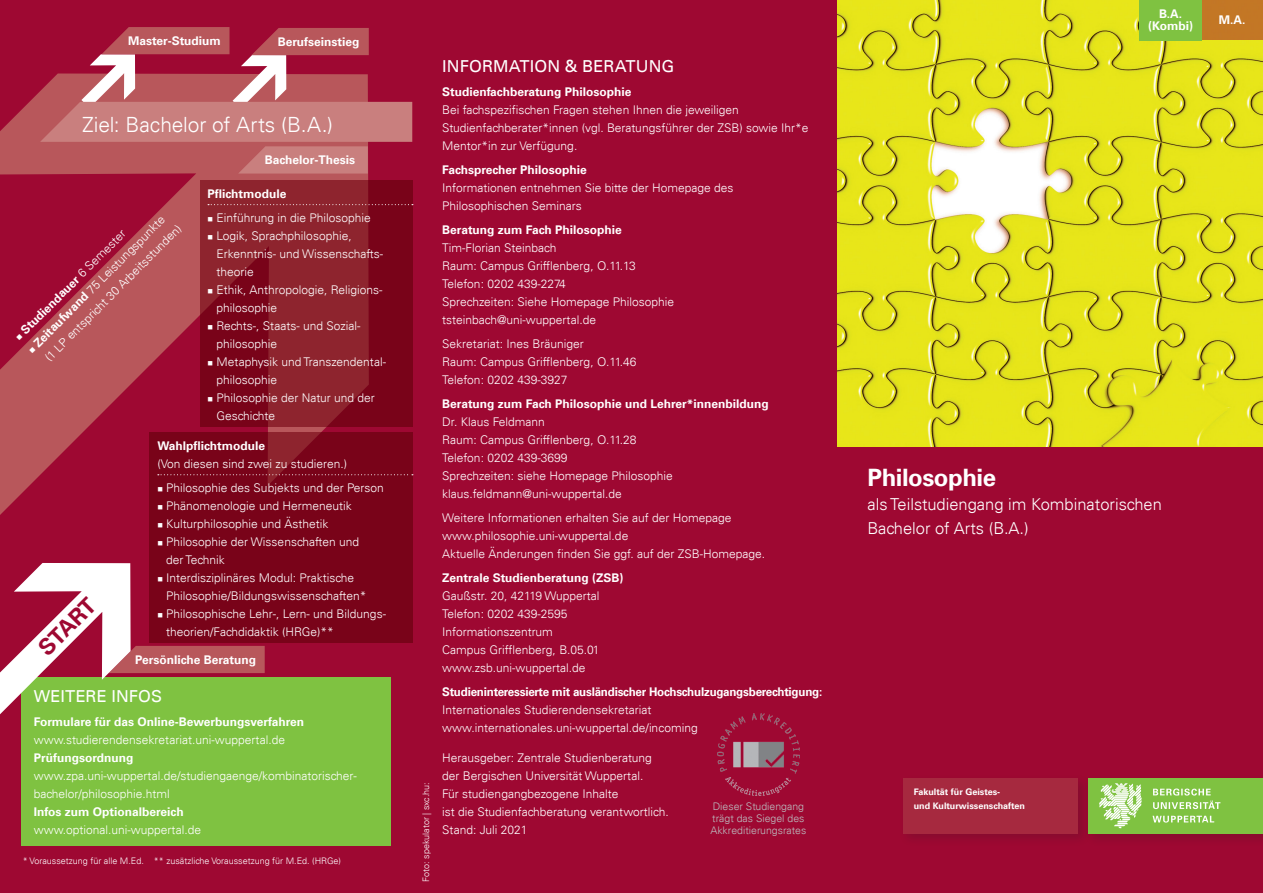
<style>
.page{position:relative;width:1263px;height:893px;background:#fff}
.page>*{position:absolute;margin:0;border:0;box-sizing:border-box;transform-origin:0 0}
.t1{font:700 24px "Univers LT";letter-spacing:-.02em;color:#fff}
.t2{font:700 22.5px "Univers LT";color:#9e0832}
.t3{font:300 21px "Univers LT";letter-spacing:-.005em;color:#fff}
.t4{font:300 16.5px/24px "Univers LT";color:#fff}
.Headline{font:16.5px "Univers LT";letter-spacing:.005em;color:#fff}
.t5{font:300 12px/18px "Univers LT";color:#fff}
.t6{font:700 12px "Univers LT";color:#fff}
.t7{font:700 12px "Univers LT";letter-spacing:-.02em;color:#fff}
.t8{font:300 10.5px/12px "Univers LT";color:#bcbdc0}
.t9{font:300 9px "Univers LT";color:#fff}
.t10{font:700 9px/13.5px "Univers LT";color:#fff}
.s1{font-weight:700}
.s2{font-weight:300}
</style>
<div class="page">
<div style="left:412px;top:0;width:426px;height:893px;background:#9e0832"></div>
<div style="left:838px;top:0;width:425px;height:893px;background:#9e0832"></div>
<img style="left:838px;top:0;width:425px;height:446px">
<div style="left:898px;top:773px;width:193px;height:74px;background:#231f20;opacity:.2"></div>
<div style="left:903px;top:778px;width:175px;height:55px;background:#a6293f"></div>
<div style="left:1084px;top:774px;width:179px;height:73px;background:#231f20;opacity:.2"></div>
<div style="left:1088px;top:778px;width:175px;height:55px;background:#7fc241"></div>
<svg style="left:1152px;top:816px;width:62px;height:7px"></svg>
<svg style="left:1153px;top:801px;width:67px;height:8px"></svg>
<svg style="left:1153px;top:788px;width:58px;height:7px"></svg>
<svg style="left:1099px;top:783px;width:43px;height:45px"></svg>
<div style="left:0;top:0;width:421px;height:893px;background:#9e0832"></div>
<svg style="left:0;top:91px;width:369px;height:424px"></svg>
<svg style="left:40px;top:27px;width:373px;height:147px"></svg>
<div style="left:21px;top:678px;width:370px;height:168px;background:#7fc241"></div>
<svg style="left:0;top:563px;width:265px;height:151px"></svg>
<div style="left:148px;top:433px;width:264px;height:210px;background:#790319"></div>
<svg style="left:158px;top:474px;width:255px;height:1px"></svg>
<svg style="left:200px;top:181px;width:212px;height:246px;background:#851625"></svg>
<svg style="left:208px;top:204px;width:205px;height:1px"></svg>
<div style="left:1201px;top:0;width:62px;height:40px;background:#c37725"></div>
<div style="left:1139px;top:0;width:63px;height:40px;background:#7fc241"></div>
<img style="left:718px;top:714px;width:81px;height:81px">
<p class="t6" style="left:128px;top:34px;width:94px">Master-Studium</p>
<p class="t6" style="left:278px;top:35px;width:83px">Berufseinstieg</p>
<p class="t3" style="left:82px;top:111px;width:252px">Ziel: Bachelor of Arts (B.A.)</p>
<p class="t5" style="left:23px;top:345px;width:196px;text-align:center;rotate:-45deg">■ <span class="s1">Zeitaufwand</span> 75 Leistungspunkte (1 LP entspricht 30 Arbeitsstunden)</p>
<p class="t6" style="left:12px;top:333px;width:153px;rotate:-45deg">■ Studiendauer <span class="s2">6 Semester</span></p>
<p class="t6" style="left:265px;top:153px;width:92px">Bachelor-Thesis</p>
<p class="t6" style="left:207px;top:186px;width:81px">Pflichtmodule</p>
<p class="t5" style="left:207px;top:208px;width:165px">■ Einführung in die Philosophie</p>
<p class="t5" style="left:216px;top:226px;width:168px;text-indent:-9px">■ Logik, Sprachphilosophie,<br>Erkenntnis- und Wissenschafts&shy;theorie</p>
<p class="t5" style="left:216px;top:280px;width:168px;text-indent:-9px">■ Ethik, Anthropologie, Religions&shy;philosophie</p>
<p class="t5" style="left:216px;top:316px;width:146px;text-indent:-9px">■ Rechts-, Staats- und Sozial&shy;philosophie</p>
<p class="t5" style="left:216px;top:352px;width:171px;text-indent:-9px">■ Metaphysik und Transzendental&shy;philosophie</p>
<p class="t5" style="left:216px;top:388px;width:160px;text-indent:-9px">■ Philosophie der Natur und der<br>Geschichte</p>
<p class="t2" style="left:33px;top:642px;width:72px;rotate:-45deg">START</p>
<p class="t5" style="left:157px;top:436px;width:191px"><span class="s1">Wahlpflichtmodule<br></span>(Von diesen sind zwei zu studieren.)</p>
<p class="t5" style="left:157px;top:478px;width:228px">■ Philosophie des Subjekts und der Person</p>
<p class="t5" style="left:157px;top:496px;width:196px">■ Phänomenologie und Hermeneutik</p>
<p class="t5" style="left:157px;top:514px;width:173px">■ Kulturphilosophie und Ästhetik</p>
<p class="t5" style="left:166px;top:532px;width:194px;text-indent:-9px">■ Philosophie der Wissenschaften und der Technik</p>
<p class="t5" style="left:166px;top:568px;width:202px;text-indent:-9px">■ Interdisziplinäres Modul: Praktische<br>Philosophie/Bildungswissenschaften*</p>
<p class="t5" style="left:166px;top:604px;width:221px;text-indent:-9px">■ Philosophische Lehr-, Lern- und Bildungs&shy;theorien/Fachdidaktik (HRGe)**</p>
<p class="t6" style="left:135px;top:653px;width:122px">Persönliche Beratung</p>
<p class="Headline" style="left:34px;top:686px;width:130px">WEITERE INFOS</p>
<p class="t6" style="left:34px;top:714px;width:272px">Formulare für das Online-Bewerbungsverfahren</p>
<p class="t5" style="left:34px;top:730px;width:253px">www.studierendensekretariat.uni-wuppertal.de</p>
<p class="t6" style="left:34px;top:750px;width:101px">Prüfungsordnung</p>
<p class="t5" style="left:34px;top:766px;width:324px">www.zpa.uni-wuppertal.de/studiengaenge/kombinatorischer&shy;bachelor/philosophie.html</p>
<p class="t6" style="left:34px;top:804px;width:151px">Infos zum Optionalbereich</p>
<p class="t5" style="left:34px;top:820px;width:169px">www.optional.uni-wuppertal.de</p>
<p class="t9" style="left:23px;top:855px;width:320px">* Voraussetzung für alle M.Ed. ** zusätzliche Voraussetzung für M.Ed. (HRGe)</p>
<p class="t9" style="left:421px;top:882px;width:101px;rotate:-90deg">Foto: spekulator | sxc.hu:</p>
<p class="Headline" style="left:442px;top:56px;width:234px">INFORMATION &amp; BERATUNG</p>
<p class="t6" style="left:442px;top:84px;width:191px">Studienfachberatung Philosophie</p>
<p class="t5" style="left:442px;top:100px;width:368px">Bei fachspezifischen Fragen stehen Ihnen die jeweiligen<br>Studienfachberater*innen (vgl. Beratungsführer der ZSB) sowie Ihr*e<br>Mentor*in zur Verfügung.</p>
<p class="t6" style="left:442px;top:162px;width:146px">Fachsprecher Philosophie</p>
<p class="t5" style="left:442px;top:178px;width:293px">Informationen entnehmen Sie bitte der Homepage des<br>Philosophischen Seminars</p>
<p class="t6" style="left:442px;top:222px;width:181px">Beratung zum Fach Philosophie</p>
<p class="t5" style="left:442px;top:238px;width:116px">Tim-Florian Steinbach</p>
<p class="t5" style="left:442px;top:256px;width:195px">Raum: Campus Grifflenberg, O.11.13</p>
<p class="t5" style="left:442px;top:274px;width:125px">Telefon: 0202 439-2274</p>
<p class="t5" style="left:442px;top:292px;width:233px">Sprechzeiten: Siehe Homepage Philosophie</p>
<p class="t5" style="left:442px;top:310px;width:155px">tsteinbach@uni-wuppertal.de</p>
<p class="t5" style="left:442px;top:334px;width:143px">Sekretariat: Ines Bräuniger</p>
<p class="t5" style="left:442px;top:352px;width:196px">Raum: Campus Grifflenberg, O.11.46</p>
<p class="t5" style="left:442px;top:370px;width:127px">Telefon: 0202 439-3927</p>
<p class="t6" style="left:442px;top:396px;width:328px">Beratung zum Fach Philosophie und Lehrer*innenbildung</p>
<p class="t5" style="left:442px;top:412px;width:104px">Dr. Klaus Feldmann</p>
<p class="t5" style="left:442px;top:430px;width:196px">Raum: Campus Grifflenberg, O.11.28</p>
<p class="t5" style="left:442px;top:448px;width:127px">Telefon: 0202 439-3699</p>
<p class="t5" style="left:442px;top:466px;width:232px">Sprechzeiten: siehe Homepage Philosophie</p>
<p class="t5" style="left:442px;top:484px;width:181px">klaus.feldmann@uni-wuppertal.de</p>
<p class="t5" style="left:442px;top:508px;width:291px">Weitere Informationen erhalten Sie auf der Homepage</p>
<p class="t5" style="left:442px;top:526px;width:188px">www.philosophie.uni-wuppertal.de</p>
<p class="t5" style="left:442px;top:544px;width:324px">Aktuelle Änderungen finden Sie ggf. auf der ZSB-Homepage.</p>
<p class="t6" style="left:442px;top:570px;width:183px">Zentrale Studienberatung (ZSB)</p>
<p class="t5" style="left:442px;top:586px;width:159px">Gaußstr. 20, 42119 Wuppertal</p>
<p class="t5" style="left:442px;top:604px;width:127px">Telefon: 0202 439-2595</p>
<p class="t5" style="left:442px;top:622px;width:112px">Informationszentrum</p>
<p class="t5" style="left:442px;top:640px;width:159px">Campus Grifflenberg, B.05.01</p>
<p class="t5" style="left:442px;top:658px;width:145px">www.zsb.uni-wuppertal.de</p>
<p class="t7" style="left:442px;top:684px;width:382px">Studieninteressierte mit ausländischer Hochschulzugangsberechtigung:</p>
<p class="t5" style="left:442px;top:700px;width:211px">Internationales Studierendensekretariat</p>
<p class="t5" style="left:442px;top:718px;width:257px">www.internationales.uni-wuppertal.de/incoming</p>
<p class="t5" style="left:442px;top:748px;width:211px">Herausgeber: Zentrale Studienberatung</p>
<p class="t5" style="left:442px;top:766px;width:203px">der Bergischen Universität Wuppertal.</p>
<p class="t5" style="left:442px;top:784px;width:178px">Für studiengangbezogene Inhalte</p>
<p class="t5" style="left:442px;top:802px;width:228px">ist die Studienfachberatung verantwortlich.</p>
<p class="t5" style="left:442px;top:820px;width:87px">Stand: Juli 2021</p>
<p class="t8" style="left:712px;top:800px;width:94px">Dieser Studiengang trägt das Siegel des</p>
<p class="t8" style="left:710px;top:824px;width:98px">Akkreditierungsrates</p>
<p class="t6" style="left:1159px;top:7px;width:25px">B.A.</p>
<p class="t6" style="left:1148px;top:19px;width:47px">(Kombi)</p>
<p class="t6" style="left:1219px;top:13px;width:28px">M.A.</p>
<p class="t1" style="left:867px;top:463px;width:130px">Philosophie</p>
<p class="t4" style="left:867px;top:492px;width:296px">als Teilstudiengang im Kombinatorischen<br>Bachelor of Arts (B.A.)</p>
<p class="t10" style="left:914px;top:785px;width:113px">Fakultät für Geistes-<br>und Kulturwissenschaften</p>
</div>
